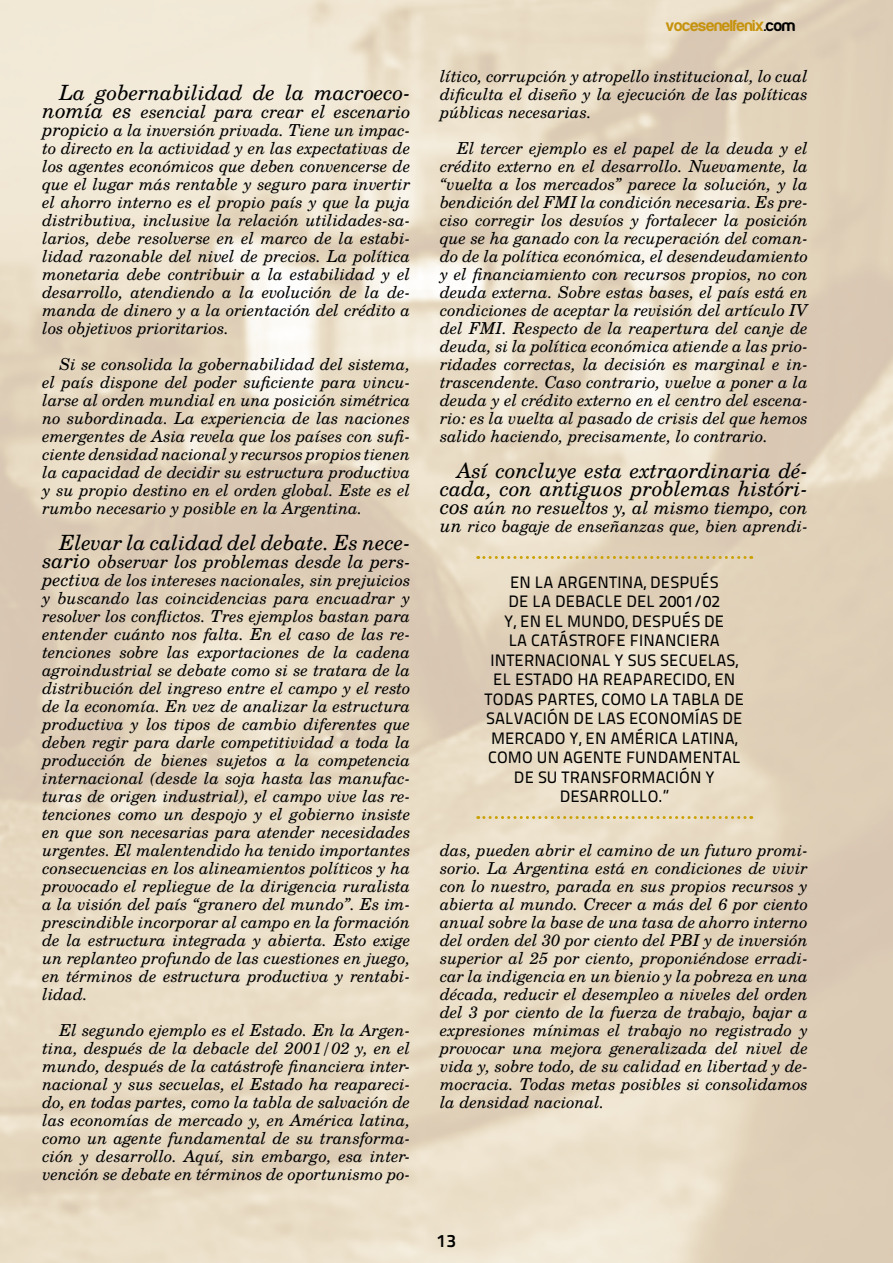
<style>
.page{position:relative;width:893px;height:1263px;background:#fff}
.page>*{position:absolute;margin:0;border:0;box-sizing:border-box;transform-origin:0 0}
.t1{font:italic 21px/18px "Te X Gyre Schola";color:#000;text-align:right}
.t2{font:italic 18px "Te X Gyre Schola";color:#000}
.t3{font:18px "Titillium Maps 26 L 750 wt";color:#000}
.t4{font:italic 16.5px/18px "Te X Gyre Schola";color:#000;text-align:justify}
.t5{font:16.5px/19.5px "Titillium Maps 26 L 500 wt";letter-spacing:.01em;color:#000}
.t6{font:700 16.5px "Harabara";color:#c6930e}
.s1{font-size:21px}
.s2{font-size:18px}
.s3{color:#000}
</style>
<div class="page">
<img style="left:0;top:0;width:893px;height:1263px">
<svg style="left:478px;top:556px;width:274px;height:3px"></svg>
<svg style="left:478px;top:816px;width:274px;height:3px"></svg>
<p class="t1" style="left:60px;top:82px;width:352px">La gobernabilidad de la macroeco-</p>
<p class="t2" style="left:43px;top:97px;width:369px"><span class="s1">nomía es</span> esencial para crear el escenario</p>
<p class="t4" style="left:43px;top:120px;width:369px"><span class="s2">propicio</span> a la inversión privada. Tiene un impac&shy;to directo en la actividad y en las expectativas de los agentes económicos que deben convencerse de que el lugar más rentable y seguro para invertir el ahorro interno es el propio país y que la puja distributiva, inclusive la relación utilidades-sa&shy;larios, debe resolverse en el marco de la estabi&shy;lidad razonable del nivel de precios. La política monetaria debe contribuir a la estabilidad y el desarrollo, atendiendo a la evolución de la de&shy;manda de dinero y a la orientación del crédito a los objetivos prioritarios.</p>
<p class="t4" style="left:43px;top:354px;width:369px;text-indent:17px">Si se consolida la gobernabilidad del sistema, el país dispone del poder suficiente para vincu&shy;larse al orden mundial en una posición simétrica no subordinada. La experiencia de las naciones emergentes de Asia revela que los países con sufi&shy;ciente densidad nacional y recursos propios tienen la capacidad de decidir su estructura productiva y su propio destino en el orden global. Este es el rumbo necesario y posible en la Argentina.</p>
<p class="t1" style="left:60px;top:532px;width:352px">Elevar la calidad del debate. Es nece-</p>
<p class="t2" style="left:43px;top:547px;width:369px"><span class="s1">sario</span> observar los problemas desde la pers-</p>
<p class="t4" style="left:43px;top:570px;width:369px"><span class="s2">pectiva</span> de los intereses nacionales, sin prejuicios y buscando las coincidencias para encuadrar y resolver los conflictos. Tres ejemplos bastan para entender cuánto nos falta. En el caso de las re&shy;tenciones sobre las exportaciones de la cadena agroindustrial se debate como si se tratara de la distribución del ingreso entre el campo y el resto de la economía. En vez de analizar la estructura productiva y los tipos de cambio diferentes que deben regir para darle competitividad a toda la producción de bienes sujetos a la competencia internacional (desde la soja hasta las manufac&shy;turas de origen industrial), el campo vive las re&shy;tenciones como un despojo y el gobierno insiste en que son necesarias para atender necesidades urgentes. El malentendido ha tenido importantes consecuencias en los alineamientos políticos y ha provocado el repliegue de la dirigencia ruralista a la visión del país “granero del mundo”. Es im&shy;prescindible incorporar al campo en la formación de la estructura integrada y abierta. Esto exige un replanteo profundo de las cuestiones en juego, en términos de estructura productiva y rentabi&shy;lidad.</p>
<p class="t4" style="left:43px;top:1020px;width:369px;text-indent:17px">El segundo ejemplo es el Estado. En la Argen&shy;tina, después de la debacle del 2001/02 y, en el mundo, después de la catástrofe financiera inter&shy;nacional y sus secuelas, el Estado ha reapareci&shy;do, en todas partes, como la tabla de salvación de las economías de mercado y, en América latina, como un agente fundamental de su transforma&shy;ción y desarrollo. Aquí, sin embargo, esa inter&shy;vención se debate en términos de oportunismo po-</p>
<p class="t6" style="left:666px;top:17px;width:131px">vocesenelfenix<span class="s3">.com</span></p>
<p class="t4" style="left:440px;top:66px;width:369px">lítico, corrupción y atropello institucional, lo cual dificulta el diseño y la ejecución de las políticas públicas necesarias.</p>
<p class="t4" style="left:440px;top:138px;width:369px;text-indent:17px">El tercer ejemplo es el papel de la deuda y el crédito externo en el desarrollo. Nuevamente, la “vuelta a los mercados” parece la solución, y la bendición del FMI la condición necesaria. Es pre&shy;ciso corregir los desvíos y fortalecer la posición que se ha ganado con la recuperación del coman&shy;do de la política económica, el desendeudamiento y el financiamiento con recursos propios, no con deuda externa. Sobre estas bases, el país está en condiciones de aceptar la revisión del artículo IV del FMI. Respecto de la reapertura del canje de deuda, si la política económica atiende a las prio&shy;ridades correctas, la decisión es marginal e in&shy;trascendente. Caso contrario, vuelve a poner a la deuda y el crédito externo en el centro del escena&shy;rio: es la vuelta al pasado de crisis del que hemos salido haciendo, precisamente, lo contrario.</p>
<p class="t1" style="left:440px;top:460px;width:369px">Así concluye esta extraordinaria dé&shy;cada, con antiguos problemas históri-</p>
<p class="t2" style="left:440px;top:493px;width:369px"><span class="s1">cos</span> aún no resueltos y, al mismo tiempo, con</p>
<p class="t4" style="left:440px;top:516px;width:369px"><span class="s2">un</span> rico bagaje de enseñanzas que, bien aprendi-</p>
<p class="t5" style="left:508px;top:571px;width:212px">EN LA ARGENTINA, DESPU ÉS<br>DE LA DEBA</p>
<p class="t5" style="left:596px;top:591px;width:126px">CLE DE L 2001/02</p>
<p class="t5" style="left:504px;top:610px;width:219px">Y, EN EL MUNDO, DESPUÉS DE</p>
<p class="t5" style="left:509px;top:630px;width:211px">LA CATÁSTROFE FINANCIERA</p>
<p class="t5" style="left:490px;top:649px;width:249px">INTERNACIONAL Y SUS SECUELAS,</p>
<p class="t5" style="left:493px;top:669px;width:131px">EL ESTADO HA REAPA</p>
<p class="t5" style="left:653px;top:669px;width:84px">RECIDO, EN</p>
<p class="t5" style="left:485px;top:688px;width:258px">TODAS PARTES, COM O LA TAB LA DE</p>
<p class="t5" style="left:486px;top:708px;width:255px">SALVACIÓN DE LAS ECONOMÍAS DE</p>
<p class="t5" style="left:491px;top:727px;width:248px">MERCADO Y, EN AM ÉRICA LATINA,</p>
<p class="t5" style="left:488px;top:747px;width:193px">COMO UN AGENTE FUNDAME</p>
<p class="t5" style="left:702px;top:747px;width:40px">NTAL</p>
<p class="t5" style="left:514px;top:766px;width:202px">DE SU TRANSFORMACIÓN Y</p>
<p class="t5" style="left:560px;top:786px;width:111px">DESARROLLO.”</p>
<p class="t4" style="left:440px;top:840px;width:369px">das, pueden abrir el camino de un futuro promi&shy;sorio. La Argentina está en condiciones de vivir con lo nuestro, parada en sus propios recursos y abierta al mundo. Crecer a más del 6 por ciento anual sobre la base de una tasa de ahorro interno del orden del 30 por ciento del PBI y de inversión superior al 25 por ciento, proponiéndose erradi&shy;car la indigencia en un bienio y la pobreza en una década, reducir el desempleo a niveles del orden del 3 por ciento de la fuerza de trabajo, bajar a expresiones mínimas el trabajo no registrado y provocar una mejora generalizada del nivel de vida y, sobre todo, de su calidad en libertad y de&shy;mocracia. Todas metas posibles si consolidamos la densidad nacional.</p>
<p class="t3" style="left:437px;top:1227px;width:21px">13</p>
</div>
